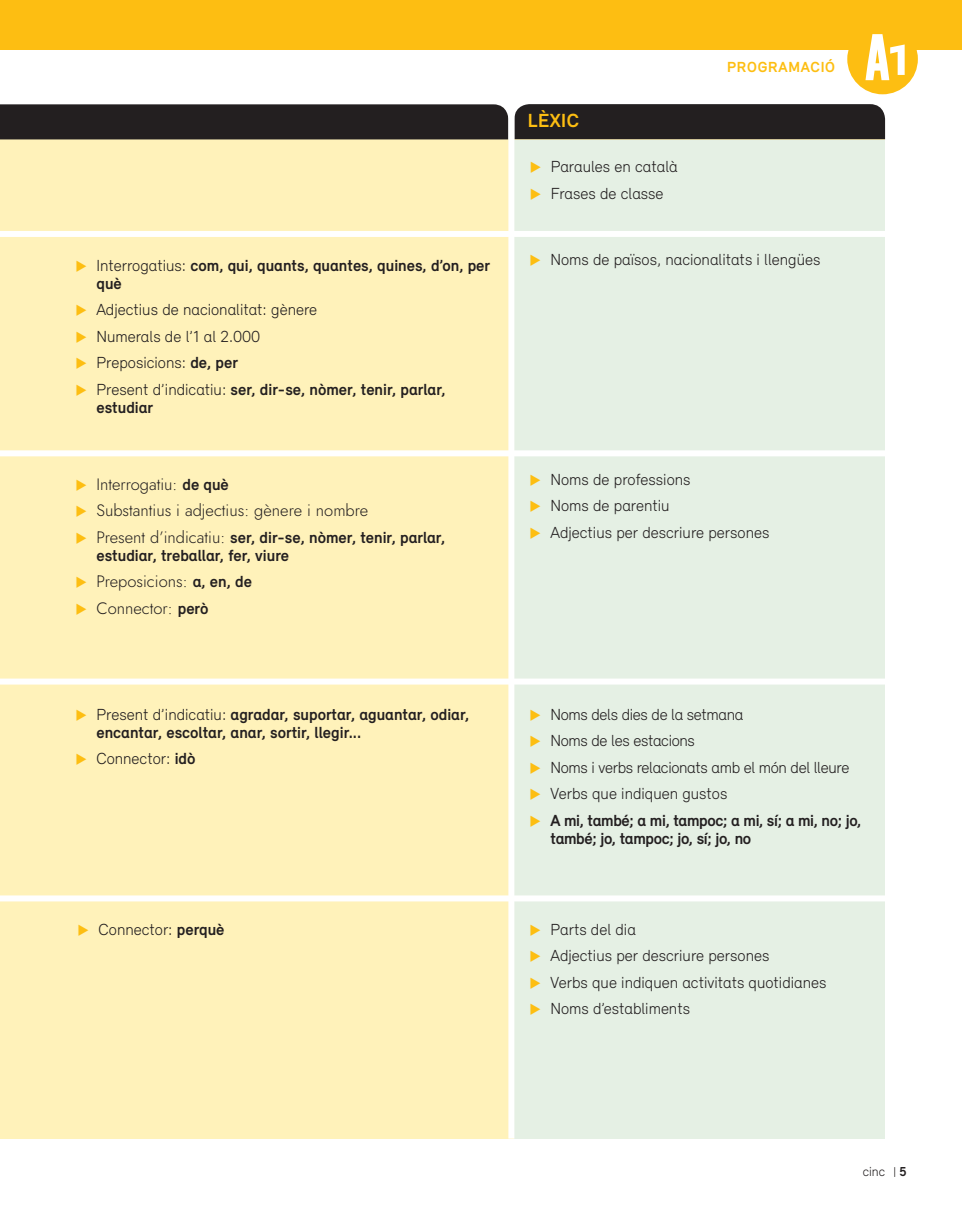
<style>
.page{position:relative;width:965px;height:1217px;background:#fff}
.page>*{position:absolute;margin:0;border:0;box-sizing:border-box;transform-origin:0 0}
.t1{font:700 19.5px "Relevant";letter-spacing:.02em;color:#fdbe12}
.t2{font:300 16.5px "Relevant";color:#231f20}
.t3{font:700 16.5px/18px "Relevant";color:#231f20}
.t4{font:300 16.5px "Jost";color:#231f20}
.t5{font:300 16.5px "Relevant";letter-spacing:-.02em;color:#231f20}
.t6{font:700 16.5px/18px "Relevant";letter-spacing:-.02em;color:#231f20}
.t7{font:700 15px "Relevant";letter-spacing:.05em;color:#fdbe12}
.t8{font:300 13.5px "Relevant";color:#231f20}
.s1{color:#fdbe12}
.s2{font-weight:300}
.s3{font-weight:700}
.s4{font-family:"Relevant";font-weight:700}
.s5{font-family:"Jost";font-weight:300}
.s6{font-size:12px}
</style>
<div class="page">
<div style="left:0;top:140px;width:885px;height:998px;background:#fff2ba"></div>
<div style="left:514px;top:140px;width:371px;height:998px;background:#e5f0e4"></div>
<div style="left:514px;top:104px;width:371px;height:35px;background:#231f20"></div>
<div style="left:0;top:104px;width:508px;height:35px;background:#231f20"></div>
<div style="left:0;top:231px;width:930px;height:6px;background:#fff"></div>
<div style="left:0;top:450px;width:907px;height:6px;background:#fff"></div>
<div style="left:0;top:678px;width:907px;height:6px;background:#fff"></div>
<div style="left:0;top:895px;width:940px;height:6px;background:#fff"></div>
<div style="left:508px;top:58px;width:6px;height:1080px;background:#fff"></div>
<div style="left:847px;top:24px;width:71px;height:70px;background:#fdbe12;border-radius:50%"></div>
<div style="left:0;top:0;width:961px;height:49px;background:#fdbe12"></div>
<svg style="left:865px;top:34px;width:39px;height:46px"></svg>
<p class="t3" style="left:96px;top:256px;width:395px;text-indent:-21px"><span class="s1">◆</span> <span class="s2">Interrogatius:</span> com, qui, quants, quantes, quines, d’on, per què</p>
<p class="t2" style="left:75px;top:300px;width:243px"><span class="s1">◆</span> Adjectius de nacionalitat: gènere</p>
<p class="t2" style="left:75px;top:327px;width:186px"><span class="s1">◆</span> Numerals de l’1 al 2.000</p>
<p class="t2" style="left:75px;top:353px;width:164px"><span class="s1">◆</span> Preposicions: <span class="s3">de, per</span></p>
<p class="t3" style="left:96px;top:380px;width:351px;text-indent:-21px"><span class="s1">◆</span> <span class="s2">Present d’indicatiu:</span> ser, dir-se, nòmer, tenir, parlar, estudiar</p>
<p class="t4" style="left:75px;top:473px;width:155px"><span class="s1">◆</span> Interrogatiu: <span class="s4">de què</span></p>
<p class="t4" style="left:75px;top:499px;width:294px"><span class="s1">◆</span> Substantius i adjectius: gènere i nombre</p>
<p class="t3" style="left:96px;top:528px;width:350px;text-indent:-21px"><span class="s1">◆</span> <span class="s5">Present d’indicatiu:</span> ser, dir-se, nòmer, tenir, parlar, estudiar, treballar, fer, viure</p>
<p class="t4" style="left:75px;top:570px;width:178px"><span class="s1">◆</span> Preposicions: <span class="s4">a, en, de</span></p>
<p class="t4" style="left:75px;top:597px;width:134px"><span class="s1">◆</span> Connector: <span class="s4">però</span></p>
<p class="t3" style="left:96px;top:705px;width:374px;text-indent:-21px"><span class="s1">◆</span> <span class="s2">Present d’indicatiu:</span> agradar, suportar, aguantar, odiar, encantar, escoltar, anar, sortir, llegir...</p>
<p class="t2" style="left:75px;top:749px;width:122px"><span class="s1">◆</span> Connector: <span class="s3">idò</span></p>
<p class="t2" style="left:78px;top:919px;width:148px"><span class="s1">◆</span> Connector: <span class="s3">perquè</span></p>
<p class="t1" style="left:528px;top:109px;width:53px">LÈXIC</p>
<p class="t2" style="left:530px;top:157px;width:149px"><span class="s1">◆</span> Paraules en català</p>
<p class="t2" style="left:530px;top:184px;width:135px"><span class="s1">◆</span> Frases de classe</p>
<p class="t7" style="left:727px;top:58px;width:110px">PROGRAMACIÓ</p>
<p class="t2" style="left:529px;top:250px;width:292px"><span class="s1">◆</span> Noms de països, nacionalitats i llengües</p>
<p class="t2" style="left:529px;top:469px;width:162px"><span class="s1">◆</span> Noms de professions</p>
<p class="t2" style="left:529px;top:496px;width:142px"><span class="s1">◆</span> Noms de parentiu</p>
<p class="t2" style="left:529px;top:522px;width:241px"><span class="s1">◆</span> Adjectius per descriure persones</p>
<p class="t5" style="left:529px;top:704px;width:215px"><span class="s1">◆</span> Noms dels dies de la setmana</p>
<p class="t5" style="left:529px;top:731px;width:167px"><span class="s1">◆</span> Noms de les estacions</p>
<p class="t5" style="left:529px;top:757px;width:321px"><span class="s1">◆</span> Noms i verbs relacionats amb el món del lleure</p>
<p class="t2" style="left:529px;top:784px;width:199px"><span class="s1">◆</span> Verbs que indiquen gustos</p>
<p class="t6" style="left:550px;top:811px;width:312px;text-indent:-21px"><span class="s1">◆</span> A mi, també; a mi, tampoc; a mi, sí; a mi, no; jo, també; jo, tampoc; jo, sí; jo, no</p>
<p class="t2" style="left:529px;top:920px;width:108px"><span class="s1">◆</span> Parts del dia</p>
<p class="t2" style="left:529px;top:946px;width:241px"><span class="s1">◆</span> Adjectius per descriure persones</p>
<p class="t2" style="left:529px;top:973px;width:298px"><span class="s1">◆</span> Verbs que indiquen activitats quotidianes</p>
<p class="t2" style="left:529px;top:999px;width:162px"><span class="s1">◆</span> Noms d’establiments</p>
<p class="t8" style="left:862px;top:1163px;width:45px">cinc <span class="s6">|</span> <span class="s3">5</span></p>
</div>
